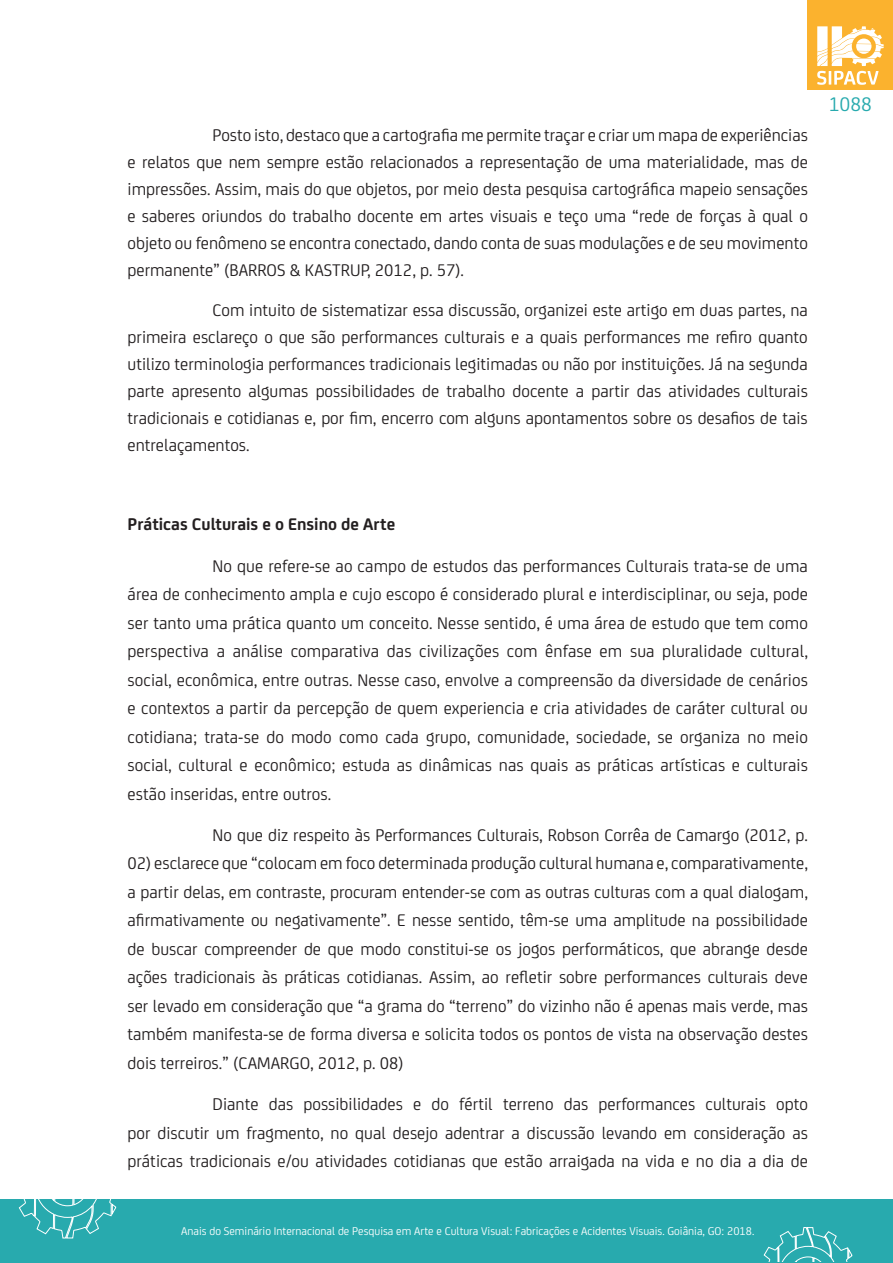
<style>
.page{position:relative;width:893px;height:1263px;background:#fff}
.page>*{position:absolute;margin:0;border:0;box-sizing:border-box;transform-origin:0 0}
.t1{font:21px "FS Joey";color:#28aaae}
.texto_corrido{font:18px/28.5px "FS Joey";color:#231f20;text-align:justify}
.texto_corrido-2{font:700 18px "FS Joey";color:#231f20}
.t2{font:12px "FS Joey";color:#fff}
</style>
<div class="page">
<div style="left:808px;top:0;width:85px;height:89px;background:#fbb22e"></div>
<svg style="left:817px;top:26px;width:67px;height:59px"></svg>
<div style="left:0;top:1199px;width:893px;height:64px;background:#28aaae"></div>
<svg style="left:18px;top:1199px;width:99px;height:40px"></svg>
<svg style="left:763px;top:1227px;width:90px;height:35px"></svg>
<p class="texto_corrido" style="left:128px;top:121px;width:682px;line-height:27px;text-indent:85px">Posto isto, destaco que a cartografia me permite traçar e criar um mapa de experiências e relatos que nem sempre estão relacionados a representação de uma materialidade, mas de impressões. Assim, mais do que objetos, por meio desta pesquisa cartográfica mapeio sensações e saberes oriundos do trabalho docente em artes visuais e teço uma “rede de forças à qual o objeto ou fenômeno se encontra conectado, dando conta de suas modulações e de seu movimento permanente” (BARROS &amp; KASTRUP, 2012, p. 57).</p>
<p class="texto_corrido" style="left:128px;top:295px;width:682px;line-height:27px;text-indent:85px">Com intuito de sistematizar essa discussão, organizei este artigo em duas partes, na primeira esclareço o que são performances culturais e a quais performances me refiro quanto utilizo terminologia performances tradicionais legitimadas ou não por instituições. Já na segunda parte apresento algumas possibilidades de trabalho docente a partir das atividades culturais tradicionais e cotidianas e, por fim, encerro com alguns apontamentos sobre os desafios de tais entrelaçamentos.</p>
<p class="t1" style="left:829px;top:90px;width:45px">1088</p>
<p class="texto_corrido-2" style="left:128px;top:511px;width:269px">Práticas Culturais e o Ensino de Arte</p>
<p class="texto_corrido" style="left:128px;top:550px;width:682px;text-indent:85px">No que refere-se ao campo de estudos das performances Culturais trata-se de uma área de conhecimento ampla e cujo escopo é considerado plural e interdisciplinar, ou seja, pode ser tanto uma prática quanto um conceito. Nesse sentido, é uma área de estudo que tem como perspectiva a análise comparativa das civilizações com ênfase em sua pluralidade cultural, social, econômica, entre outras. Nesse caso, envolve a compreensão da diversidade de cenários e contextos a partir da percepção de quem experiencia e cria atividades de caráter cultural ou cotidiana; trata-se do modo como cada grupo, comunidade, sociedade, se organiza no meio social, cultural e econômico; estuda as dinâmicas nas quais as práticas artísticas e culturais estão inseridas, entre outros.</p>
<p class="texto_corrido" style="left:213px;top:820px;width:597px">No que diz respeito às Performances Culturais, Robson Corrêa de Camargo (2012, p.</p>
<p class="texto_corrido" style="left:128px;top:848px;width:682px">02) esclarece que “colocam em foco determinada produção cultural humana e, comparativamente, a partir delas, em contraste, procuram entender-se com as outras culturas com a qual dialogam, afirmativamente ou negativamente”. E nesse sentido, têm-se uma amplitude na possibilidade de buscar compreender de que modo constitui-se os jogos performáticos, que abrange desde ações tradicionais às práticas cotidianas. Assim, ao refletir sobre performances culturais deve ser levado em consideração que “a grama do “terreno” do vizinho não é apenas mais verde, mas também manifesta-se de forma diversa e solicita todos os pontos de vista na observação destes dois terreiros.” (CAMARGO, 2012, p. 08)</p>
<p class="texto_corrido" style="left:128px;top:1089px;width:682px;text-indent:85px">Diante das possibilidades e do fértil terreno das performances culturais opto por discutir um fragmento, no qual desejo adentrar a discussão levando em consideração as práticas tradicionais e/ou atividades cotidianas que estão arraigada na vida e no dia a dia de</p>
<p class="t2" style="left:181px;top:1223px;width:575px">Anais do Seminário Internacional de Pesquisa em Arte e Cultura Visual: Fabricações e Acidentes Visuais. Goiânia, GO: 2018.</p>
</div>
